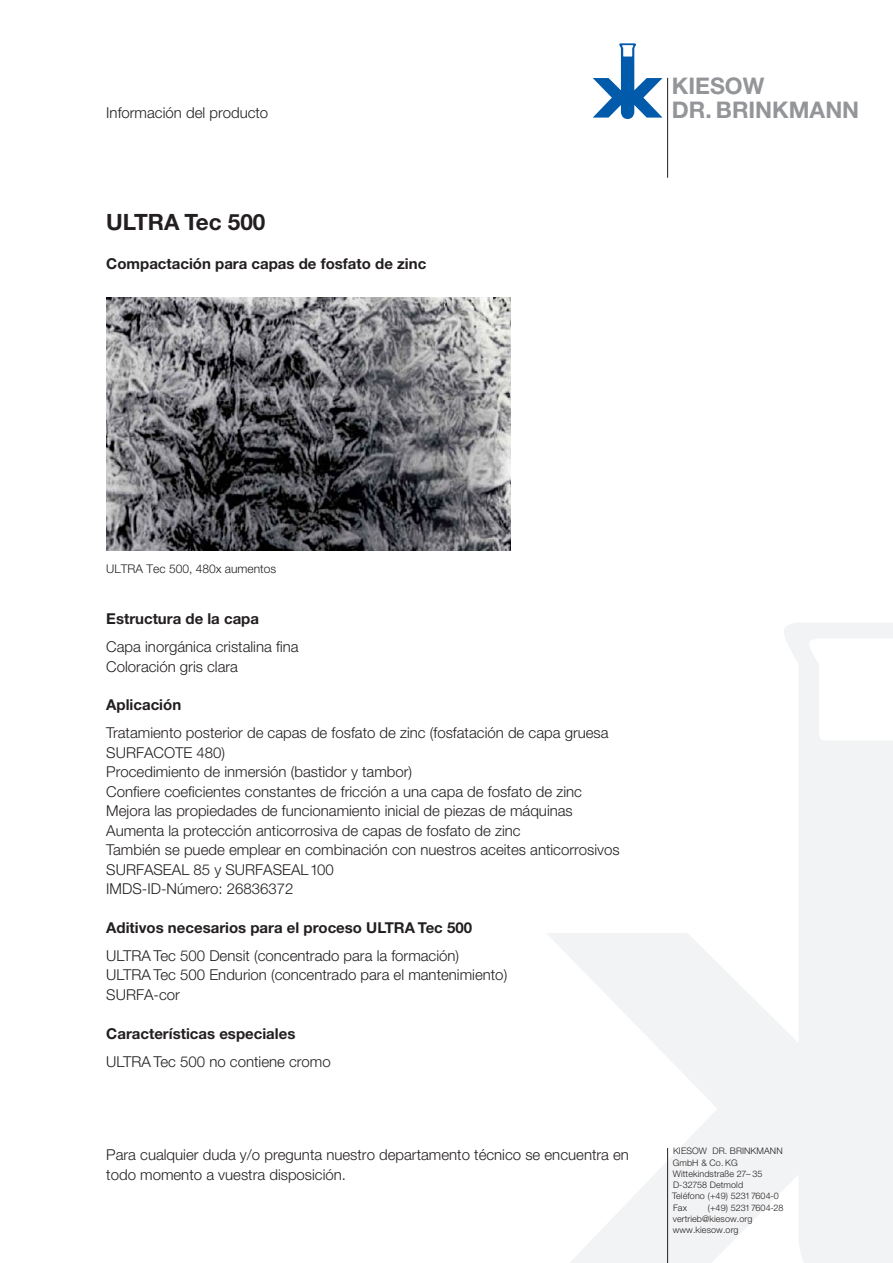
<style>
.page{position:relative;width:893px;height:1263px;background:#fff}
.page>*{position:absolute;margin:0;border:0;box-sizing:border-box;transform-origin:0 0}
.t1{font:700 22.95px "Helvetica Neue";color:#939598}
.Headline{font:700 22.5px "Helvetica Neue";color:#231f20}
.Bodytext{font:300 15px/19.5px "Helvetica Neue";color:#231f20}
.Subhead{font:700 15px "Helvetica Neue";color:#231f20}
.Bildunterschriften{font:300 12px "Helvetica Neue";color:#231f20}
.t2{font:300 9px/11.2px "Helvetica Neue";letter-spacing:.01em;color:#231f20}
</style>
<div class="page">
<svg style="left:547px;top:623px;width:346px;height:640px"></svg>
<hr style="left:667px;top:78px;width:1px;height:100px;background:#231f20">
<svg style="left:593px;top:43px;width:69px;height:76px"></svg>
<hr style="left:667px;top:1148px;width:1px;height:115px;background:#231f20">
<img style="left:106px;top:298px;width:404px;height:253px">
<p class="Bodytext" style="left:106px;top:102px;width:163px">Información del producto</p>
<p class="Headline" style="left:106px;top:208px;width:161px">ULTRA Tec 500</p>
<p class="Subhead" style="left:106px;top:254px;width:321px">Compactación para capas de fosfato de zinc</p>
<p class="t1" style="left:672px;top:72px;width:94px">KIESOW</p>
<p class="t1" style="left:672px;top:95px;width:189px">DR. BRINKMANN</p>
<p class="Bildunterschriften" style="left:106px;top:561px;width:171px">ULTRA Tec 500, 480x aumentos</p>
<p class="Subhead" style="left:106px;top:609px;width:154px">Estructura de la capa</p>
<p class="Bodytext" style="left:106px;top:637px;width:194px">Capa inorgánica cristalina fina<br>Coloración gris clara</p>
<p class="Subhead" style="left:106px;top:696px;width:76px">Aplicación</p>
<p class="Bodytext" style="left:106px;top:723px;width:515px">Tratamiento posterior de capas de fosfato de zinc (fosfatación de capa gruesa SURFACOTE 480)<br>Procedimiento de inmersión (bastidor y tambor)<br>Confiere coeficientes constantes de fricción a una capa de fosfato de zinc Mejora las propiedades de funcionamiento inicial de piezas de máquinas Aumenta la protección anticorrosiva de capas de fosfato de zinc<br>También se puede emplear en combinación con nuestros aceites anticorrosivos SURFASEAL 85 y SURFASEAL 100<br>IMDS-ID-Número: 26836372</p>
<p class="Subhead" style="left:106px;top:918px;width:367px">Aditivos necesarios para el proceso ULTRA Tec 500</p>
<p class="Bodytext" style="left:106px;top:945px;width:402px">ULTRA Tec 500 Densit (concentrado para la formación)<br>ULTRA Tec 500 Endurion (concentrado para el mantenimiento)<br>SURFA-cor</p>
<p class="Subhead" style="left:106px;top:1024px;width:191px">Características especiales</p>
<p class="Bodytext" style="left:106px;top:1051px;width:226px">ULTRA Tec 500 no contiene cromo</p>
<p class="Bodytext" style="left:106px;top:1144px;width:524px">Para cualquier duda y/o pregunta nuestro departamento técnico se encuentra en todo momento a vuestra disposición.</p>
<p class="t2" style="left:672px;top:1145px;width:112px">KIESOW DR. BRINKMANN<br>GmbH &amp; Co. KG<br>Wittekindstraße 27– 35<br>D-32758 Detmold<br>Teléfono (+49) 52317604-0<br>Fax</p>
<p class="t2" style="left:673px;top:1202px;width:112px;text-indent:35px">(+49) 52317604-28 vertrieb@kiesow.org www.kiesow.org</p>
</div>
